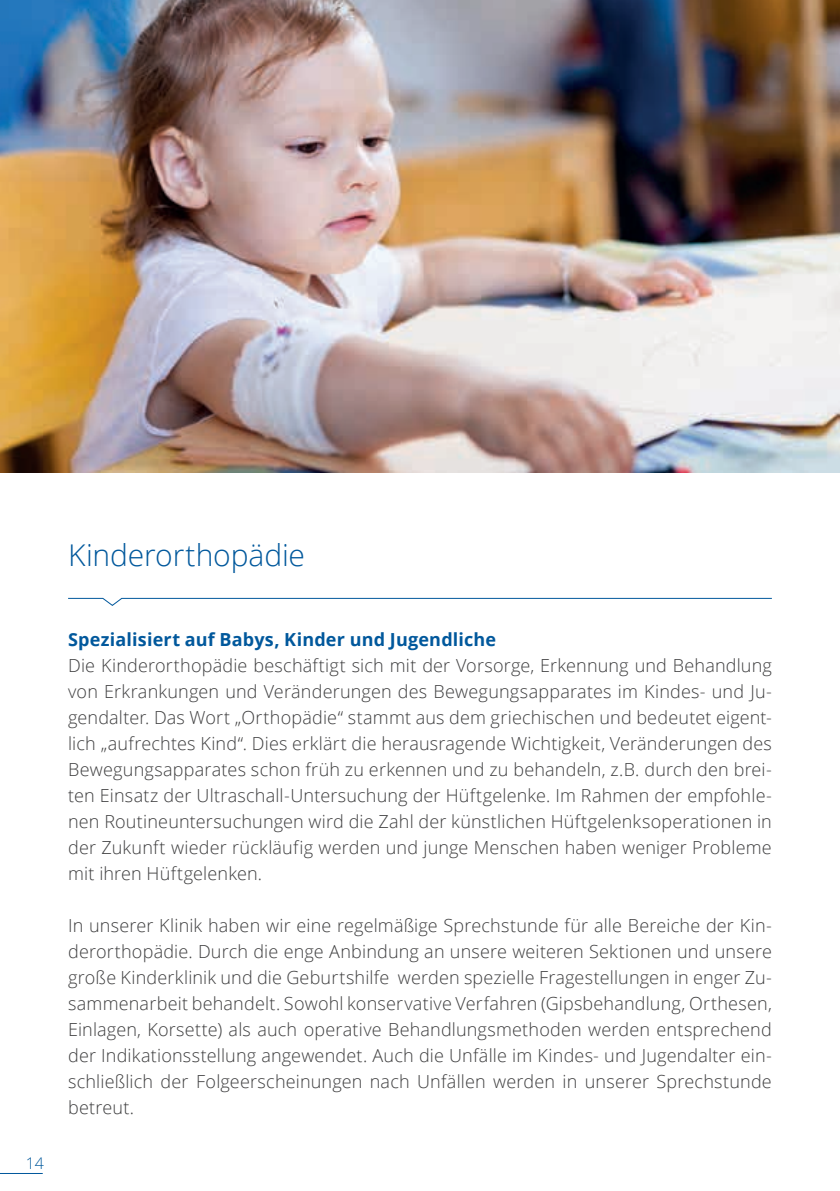
<style>
.page{position:relative;width:840px;height:1191px;background:#fff}
.page>*{position:absolute;margin:0;border:0;box-sizing:border-box;transform-origin:0 0}
.t1{font:300 30px "Open Sans";letter-spacing:-.005em;color:#01589c}
.t2{font:300 18px/26px "Open Sans";letter-spacing:.01em;color:#3e3e3f;text-align:justify}
.t3{font:700 18px "Open Sans";letter-spacing:.01em;color:#01589c}
.t4{font:300 16px "Open Sans";color:#01589c}
</style>
<div class="page">
<hr style="left:0;top:1173px;width:43px;height:1px;background:#01589c">
<img style="left:0;top:0;width:839px;height:473px">
<svg style="left:68px;top:597px;width:704px;height:9px"></svg>
<p class="t4" style="left:26px;top:1152px;width:20px">14</p>
<h1 class="t1" style="left:68px;top:534px;width:238px">Kinderorthopädie</h1>
<p class="t3" style="left:68px;top:627px;width:429px">Spezialisiert auf Babys, Kinder und Jugendliche</p>
<p class="t2" style="left:68px;top:652px;width:705px">Die Kinderorthopädie beschäftigt sich mit der Vorsorge, Erkennung und Behandlung von Erkrankungen und Veränderungen des Bewegungsapparates im Kindes- und Ju&shy;gendalter. Das Wort „Orthopädie“ stammt aus dem griechischen und bedeutet eigent&shy;lich „aufrechtes Kind“. Dies erklärt die herausragende Wichtigkeit, Veränderungen des Bewegungsapparates schon früh zu erkennen und zu behandeln, z.B. durch den brei&shy;ten Einsatz der Ultraschall-Untersuchung der Hüftgelenke. Im Rahmen der empfohle&shy;nen Routineuntersuchungen wird die Zahl der künstlichen Hüftgelenksoperationen in der Zukunft wieder rückläufig werden und junge Menschen haben weniger Probleme mit ihren Hüftgelenken.</p>
<p class="t2" style="left:68px;top:912px;width:705px">In unserer Klinik haben wir eine regelmäßige Sprechstunde für alle Bereiche der Kin&shy;derorthopädie. Durch die enge Anbindung an unsere weiteren Sektionen und unsere große Kinderklinik und die Geburtshilfe werden spezielle Fragestellungen in enger Zu&shy;sammenarbeit behandelt. Sowohl konservative Verfahren (Gipsbehandlung, Orthesen, Einlagen, Korsette) als auch operative Behandlungsmethoden werden entsprechend der Indikationsstellung angewendet. Auch die Unfälle im Kindes- und Jugendalter ein&shy;schließlich der Folgeerscheinungen nach Unfällen werden in unserer Sprechstunde betreut.</p>
</div>
